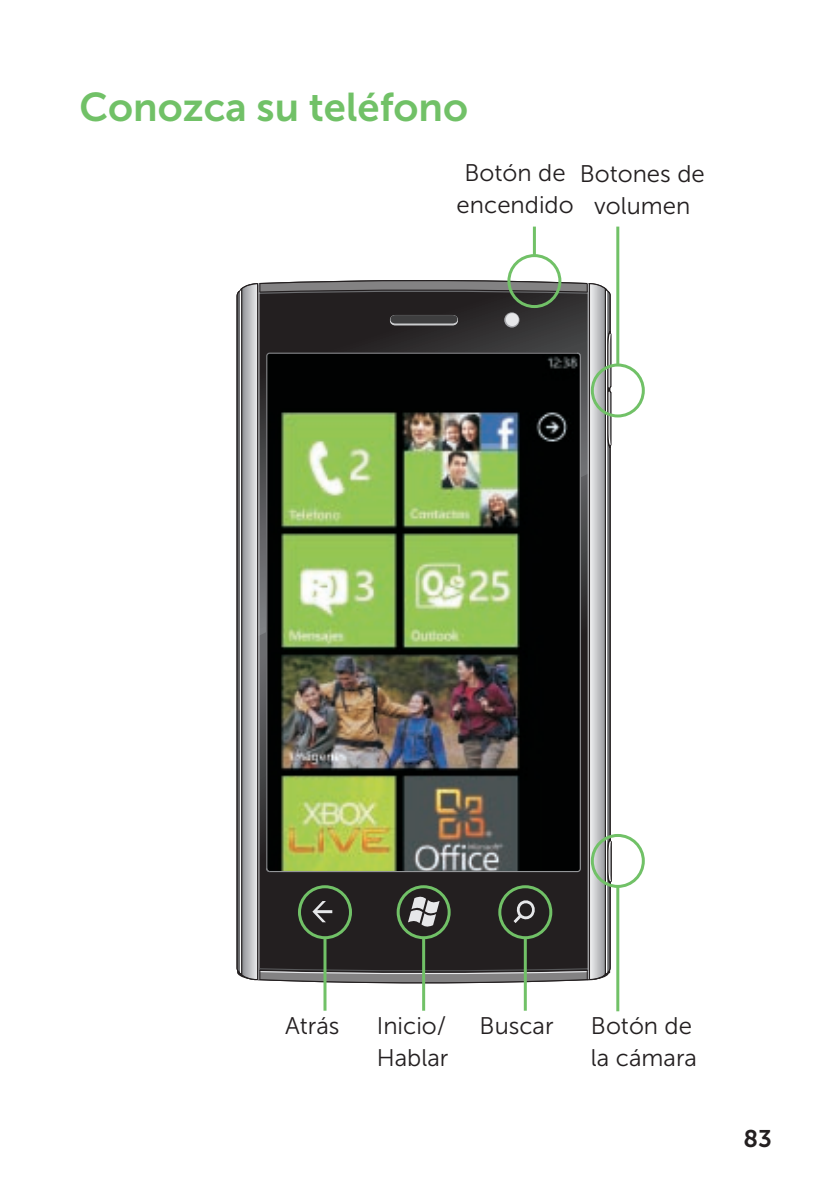
<style>
.page{position:relative;width:840px;height:1191px;background:#fff}
.page>*{position:absolute;margin:0;border:0;box-sizing:border-box;transform-origin:0 0}
.t1{font:40px "Museo Sans For Dell 700";color:#71c167}
.t2{font:24px/32px "Museo Sans For Dell 300";color:#231f20}
.t3{font:24px "Museo Sans For Dell 700";color:#231f20}
</style>
<div class="page">
<svg style="left:236px;top:279px;width:376px;height:706px;background:#5b5a5b"></svg>
<hr style="left:240px;top:291px;width:1px;height:681px;background:#fff">
<hr style="left:241px;top:289px;width:1px;height:685px;background:#231f20">
<hr style="left:605px;top:291px;width:2px;height:681px;background:#fff">
<hr style="left:604px;top:289px;width:1px;height:684px;background:#231f20">
<img style="left:265px;top:352px;width:316px;height:520px">
<hr style="left:532px;top:227px;width:3px;height:28px;background:#71c167">
<div style="left:396px;top:885px;width:54px;height:54px;border:3px solid #71c167;border-radius:50%"></div>
<hr style="left:422px;top:937px;width:3px;height:73px;background:#71c167">
<div style="left:498px;top:885px;width:54px;height:54px;border:3px solid #71c167;border-radius:50%"></div>
<hr style="left:523px;top:937px;width:3px;height:73px;background:#71c167">
<div style="left:298px;top:885px;width:54px;height:54px;border:3px solid #71c167;border-radius:50%"></div>
<hr style="left:323px;top:937px;width:3px;height:73px;background:#71c167">
<div style="left:590px;top:834px;width:54px;height:54px;border:3px solid #71c167;border-radius:50%"></div>
<hr style="left:616px;top:886px;width:3px;height:125px;background:#71c167">
<div style="left:507px;top:254px;width:54px;height:54px;border:3px solid #71c167;border-radius:50%"></div>
<hr style="left:616px;top:227px;width:3px;height:138px;background:#71c167">
<div style="left:590px;top:363px;width:54px;height:54px;border:3px solid #71c167;border-radius:50%"></div>
<h1 class="t1" style="left:79px;top:85px;width:390px">Conozca su teléfono</h1>
<p class="t2" style="left:456px;top:157px;width:118px;text-align:center">Botón de encendido</p>
<p class="t2" style="left:579px;top:158px;width:126px;text-align:center">Botones de volumen</p>
<p class="t2" style="left:285px;top:1010px;width:56px">Atrás</p>
<p class="t2" style="left:376px;top:1010px;width:73px">Inicio/<br>Hablar</p>
<p class="t2" style="left:479px;top:1010px;width:75px">Buscar</p>
<p class="t2" style="left:590px;top:1010px;width:108px">Botón de la cámara</p>
<p class="t3" style="left:743px;top:1125px;width:30px">83</p>
</div>
